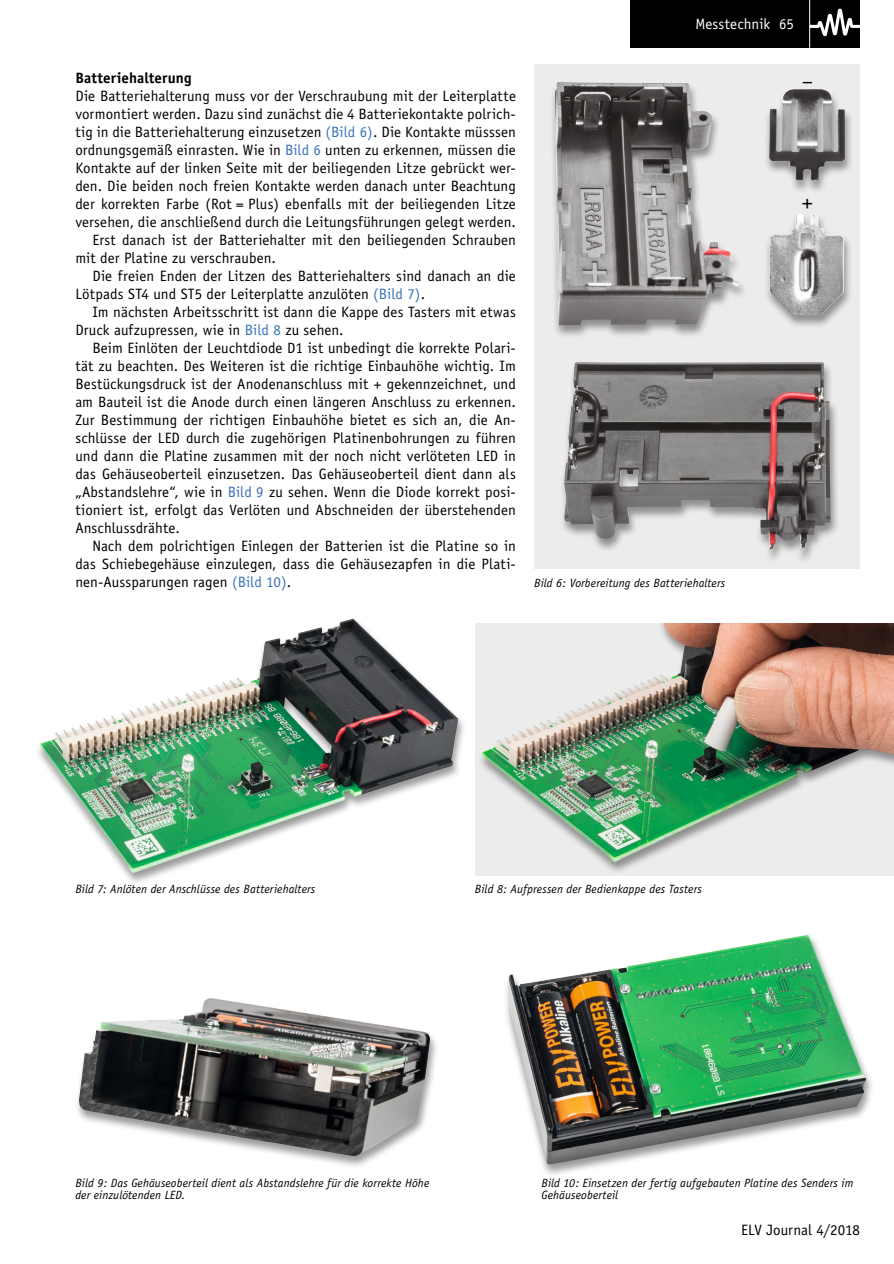
<style>
.page{position:relative;width:894px;height:1264px;background:#fff}
.page>*{position:absolute;margin:0;border:0;box-sizing:border-box;transform-origin:0 0}
.Bildunterschrift{font:italic 21px "Officina Sans";color:#000}
.Fließtext_Neue_Zeile{font:15px/18px "Officina Sans";letter-spacing:.005em;color:#000}
.Fließtext_Neuer_Absa{font:15px/18px "Officina Sans";letter-spacing:.005em;color:#000;text-align:justify}
.Fließtext_Neuer_Absa-2{font:700 15px "Officina Sans";letter-spacing:.01em;color:#000}
.t1{font:15px "Officina Sans";letter-spacing:.005em;color:#fff}
.Bildunterschrift-2{font:italic 12px/12.8px "Officina Sans";letter-spacing:.01em;color:#000}
.s1{color:#3a72b8}
</style>
<div class="page">
<div style="left:630px;top:1px;width:230px;height:47px;background:#000"></div>
<hr style="left:809px;top:1px;width:1px;height:47px;background:#fff">
<svg style="left:810px;top:8px;width:50px;height:29px"></svg>
<div style="left:534px;top:65px;width:326px;height:504px;background:#ececec"></div>
<div style="left:764px;top:213px;width:89px;height:115px;background:#000;opacity:.4"></div>
<img style="left:769px;top:213px;width:75px;height:102px">
<div style="left:764px;top:88px;width:90px;height:106px;background:#000;opacity:.4"></div>
<img style="left:769px;top:89px;width:76px;height:92px">
<div style="left:550px;top:81px;width:198px;height:258px;background:#000;opacity:.4"></div>
<img style="left:555px;top:82px;width:184px;height:243px">
<div style="left:559px;top:362px;width:281px;height:203px;background:#000;opacity:.4"></div>
<img style="left:564px;top:365px;width:261px;height:187px">
<div style="left:477px;top:623px;width:417px;height:252px;background:#000;opacity:.4"></div>
<img style="left:509px;top:623px;width:176px;height:115px">
<div style="left:74px;top:997px;width:365px;height:172px;background:#000;opacity:.4"></div>
<img style="left:79px;top:997px;width:352px;height:159px">
<div style="left:35px;top:618px;width:432px;height:268px;background:#000;opacity:.4"></div>
<img style="left:152px;top:618px;width:201px;height:88px">
<div style="left:504px;top:934px;width:371px;height:243px;background:#000;opacity:.4"></div>
<img style="left:508px;top:934px;width:358px;height:231px">
<p class="Fließtext_Neuer_Absa-2" style="left:75px;top:68px;width:118px">Batteriehalterung</p>
<p class="Fließtext_Neuer_Absa" style="left:75px;top:87px;width:442px">Die Batteriehalterung muss vor der Verschraubung mit der Leiterplatte vormontiert werden. Dazu sind zunächst die 4 Batteriekontakte polrich&shy;tig in die Batteriehalterung einzusetzen <span class="s1">(Bild 6)</span>. Die Kontakte müsssen ordnungsgemäß einrasten. Wie in <span class="s1">Bild 6</span> unten zu erkennen, müssen die Kontakte auf der linken Seite mit der beiliegenden Litze gebrückt wer&shy;den. Die beiden noch freien Kontakte werden danach unter Beachtung der korrekten Farbe (Rot = Plus) ebenfalls mit der beiliegenden Litze versehen, die anschließend durch die Leitungsführungen gelegt werden.</p>
<p class="Fließtext_Neue_Zeile" style="left:75px;top:231px;width:442px;text-indent:17px">Erst danach ist der Batteriehalter mit den beiliegenden Schrauben mit der Platine zu verschrauben.</p>
<p class="Fließtext_Neue_Zeile" style="left:75px;top:267px;width:442px;text-indent:17px">Die freien Enden der Litzen des Batteriehalters sind danach an die<br>Lötpads ST4 und ST5 der Leiterplatte anzulöten <span class="s1">(Bild 7)</span>.</p>
<p class="Fließtext_Neue_Zeile" style="left:75px;top:303px;width:442px;text-indent:17px">Im nächsten Arbeitsschritt ist dann die Kappe des Tasters mit etwas<br>Druck aufzupressen, wie in <span class="s1">Bild 8</span> zu sehen.</p>
<p class="Fließtext_Neue_Zeile" style="left:75px;top:339px;width:442px;text-align:justify;text-indent:17px">Beim Einlöten der Leuchtdiode D1 ist unbedingt die korrekte Polari&shy;tät zu beachten. Des Weiteren ist die richtige Einbauhöhe wichtig. Im Bestückungsdruck ist der Anodenanschluss mit + gekennzeichnet, und am Bauteil ist die Anode durch einen längeren Anschluss zu erkennen.<br>Zur Bestimmung der richtigen Einbauhöhe bietet es sich an, die An&shy;schlüsse der LED durch die zugehörigen Platinenbohrungen zu führen und dann die Platine zusammen mit der noch nicht verlöteten LED in das Gehäuseoberteil einzusetzen. Das Gehäuseoberteil dient dann als „Abstandslehre“, wie in <span class="s1">Bild 9</span> zu sehen. Wenn die Diode korrekt posi&shy;tioniert ist, erfolgt das Verlöten und Abschneiden der überstehenden Anschlussdrähte.</p>
<p class="Fließtext_Neue_Zeile" style="left:75px;top:537px;width:442px;text-align:justify;text-indent:17px">Nach dem polrichtigen Einlegen der Batterien ist die Platine so in das Schiebegehäuse einzulegen, dass die Gehäusezapfen in die Plati&shy;nen-Aussparungen ragen <span class="s1">(Bild 10)</span>.</p>
<p class="t1" style="left:695px;top:15px;width:100px">Messtechnik 65</p>
<p class="Bildunterschrift" style="left:802px;top:68px;width:12px">–</p>
<p class="Bildunterschrift" style="left:802px;top:189px;width:12px">+</p>
<p class="Bildunterschrift-2" style="left:534px;top:576px;width:193px">Bild 6: Vorbereitung des Batteriehalters</p>
<p class="Bildunterschrift-2" style="left:75px;top:882px;width:242px">Bild 7: Anlöten der Anschlüsse des Batteriehalters</p>
<p class="Bildunterschrift-2" style="left:475px;top:882px;width:228px">Bild 8: Aufpressen der Bedienkappe des Tasters</p>
<p class="Bildunterschrift-2" style="left:75px;top:1176px;width:355px">Bild 9: Das Gehäuseoberteil dient als Abstandslehre für die korrekte Höhe der einzulötenden LED.</p>
<p class="Bildunterschrift-2" style="left:541px;top:1176px;width:313px">Bild 10: Einsetzen der fertig aufgebauten Platine des Senders im<br>Gehäuseoberteil</p>
<p class="Fließtext_Neue_Zeile" style="left:741px;top:1221px;width:120px">ELV Journal 4/2018</p>
</div>
